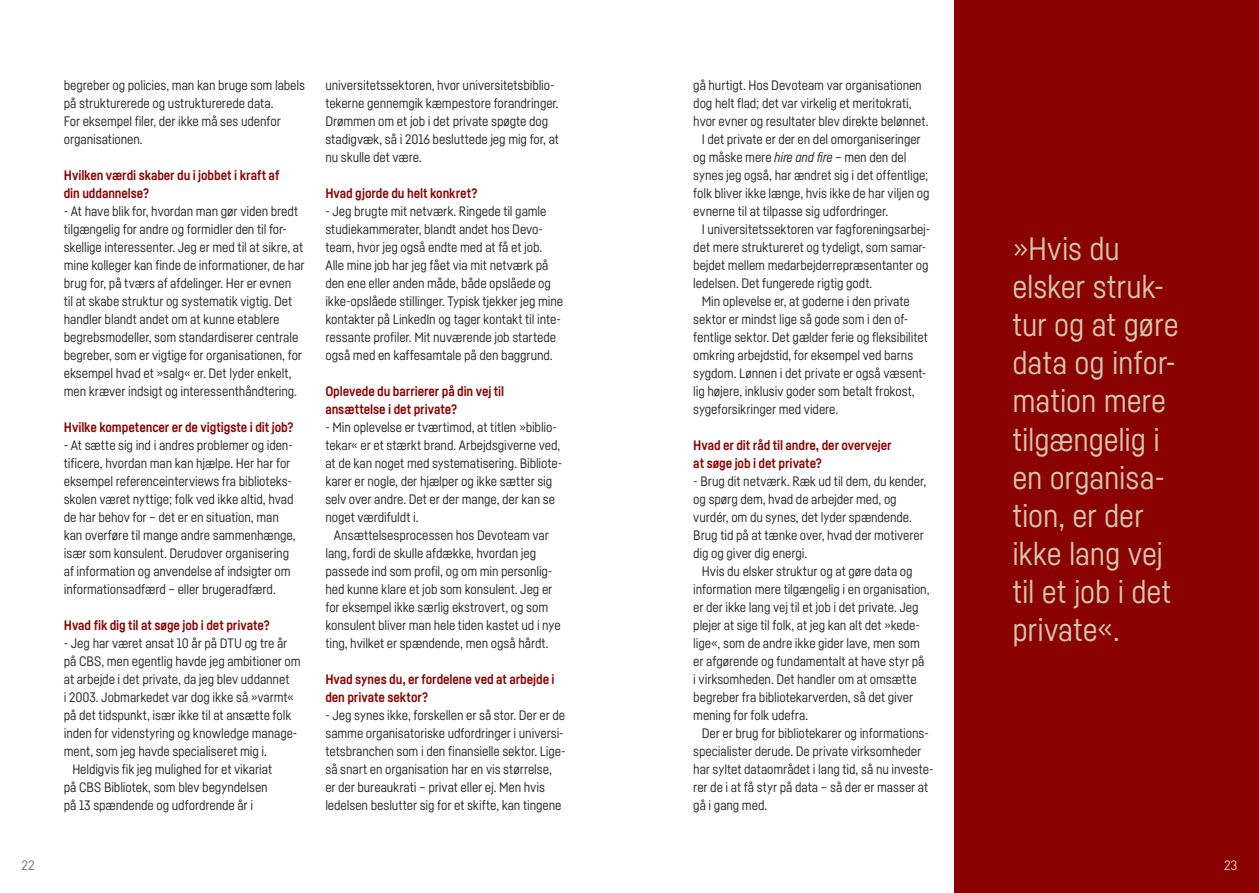
<style>
.page{position:relative;width:1259px;height:893px;background:#fff}
.page>*{position:absolute;margin:0;border:0;box-sizing:border-box;transform-origin:0 0}
.t1{font:31.8px/38.1px "Fabrikat";letter-spacing:-.005em;color:#d3c8ae}
.t2{font:13.5px/18px "Fabrikat";letter-spacing:-.01em;color:#231f20}
.t3{font:700 13.5px/18px "Fabrikat";letter-spacing:-.01em;color:#8b0202}
.t4{font:13.5px "DIN";color:#6c6d70}
.t5{font:13.5px "DIN";color:#ded6c2}
.s1{font-style:italic}
</style>
<div class="page">
<div style="left:955px;top:0;width:304px;height:893px;background:#8b0202"></div>
<p class="t2" style="left:64px;top:76px;width:243px">begreber og policies, man kan bruge som labels på strukturerede og ustrukturerede data.<br>For eksempel filer, der ikke må ses udenfor organisationen.</p>
<p class="t3" style="left:64px;top:166px;width:217px">Hvilken værdi skaber du i jobbet i kraft af din uddannelse?</p>
<p class="t2" style="left:64px;top:202px;width:242px">- At have blik for, hvordan man gør viden bredt tilgængelig for andre og formidler den til for&shy;skellige interessenter. Jeg er med til at sikre, at mine kolleger kan finde de informationer, de har brug for, på tværs af afdelinger. Her er evnen<br>til at skabe struktur og systematik vigtig. Det handler blandt andet om at kunne etablere begrebsmodeller, som standardiserer centrale begreber, som er vigtige for organisationen, for eksempel hvad et »salg« er. Det lyder enkelt, men kræver indsigt og interessenthåndtering.</p>
<p class="t3" style="left:64px;top:418px;width:231px">Hvilke kompetencer er de vigtigste i dit job?</p>
<p class="t2" style="left:64px;top:436px;width:233px">- At sætte sig ind i andres problemer og iden&shy;tificere, hvordan man kan hjælpe. Her har for eksempel referenceinterviews fra biblioteks&shy;skolen været nyttige; folk ved ikke altid, hvad de har behov for – det er en situation, man kan overføre til mange andre sammenhænge, især som konsulent. Derudover organisering af information og anvendelse af indsigter om informationsadfærd – eller brugeradfærd.</p>
<p class="t3" style="left:64px;top:616px;width:207px">Hvad fik dig til at søge job i det private?</p>
<p class="t2" style="left:64px;top:634px;width:225px">- Jeg har været ansat 10 år på DTU og tre år</p>
<p class="t2" style="left:64px;top:652px;width:238px">på CBS, men egentlig havde jeg ambitioner om</p>
<p class="t2" style="left:64px;top:670px;width:227px">at arbejde i det private, da jeg blev uddannet</p>
<p class="t2" style="left:64px;top:688px;width:232px">i 2003. Jobmarkedet var dog ikke så »varmt«</p>
<p class="t2" style="left:64px;top:706px;width:229px">på det tidspunkt, især ikke til at ansætte folk</p>
<p class="t2" style="left:64px;top:724px;width:235px">inden for videnstyring og knowledge manage-</p>
<p class="t2" style="left:64px;top:742px;width:205px">ment, som jeg havde specialiseret mig i.</p>
<p class="t2" style="left:72px;top:760px;width:201px">Heldigvis fik jeg mulighed for et vikariat</p>
<p class="t2" style="left:64px;top:778px;width:205px">på CBS Bibliotek, som blev begyndelsen</p>
<p class="t2" style="left:64px;top:796px;width:191px">på 13 spændende og udfordrende år i</p>
<p class="t2" style="left:325px;top:76px;width:235px">universitetssektoren, hvor universitetsbiblio&shy;tekerne gennemgik kæmpestore forandringer.<br>Drømmen om et job i det private spøgte dog stadigvæk, så i 2016 besluttede jeg mig for, at nu skulle det være.</p>
<p class="t3" style="left:325px;top:184px;width:154px">Hvad gjorde du helt konkret?</p>
<p class="t2" style="left:325px;top:202px;width:239px">- Jeg brugte mit netværk. Ringede til gamle studiekammerater, blandt andet hos Devo&shy;team, hvor jeg også endte med at få et job.<br>Alle mine job har jeg fået via mit netværk på den ene eller anden måde, både opslåede og ikke-opslåede stillinger. Typisk tjekker jeg mine kontakter på LinkedIn og tager kontakt til inte&shy;ressante profiler. Mit nuværende job startede også med en kaffesamtale på den baggrund.</p>
<p class="t3" style="left:325px;top:382px;width:180px">Oplevede du barrierer på din vej til ansættelse i det private?</p>
<p class="t2" style="left:325px;top:418px;width:238px">- Min oplevelse er tværtimod, at titlen »biblio&shy;tekar« er et stærkt brand. Arbejdsgiverne ved, at de kan noget med systematisering. Bibliote&shy;karer er nogle, der hjælper og ikke sætter sig selv over andre. Det er der mange, der kan se noget værdifuldt i.</p>
<p class="t2" style="left:325px;top:526px;width:237px;text-indent:9px">Ansættelsesprocessen hos Devoteam var lang, fordi de skulle afdække, hvordan jeg passede ind som profil, og om min personlig&shy;hed kunne klare et job som konsulent. Jeg er for eksempel ikke særlig ekstrovert, og som konsulent bliver man hele tiden kastet ud i nye ting, hvilket er spændende, men også hårdt.</p>
<p class="t3" style="left:325px;top:670px;width:231px">Hvad synes du, er fordelene ved at arbejde i den private sektor?</p>
<p class="t2" style="left:325px;top:706px;width:242px">- Jeg synes ikke, forskellen er så stor. Der er de samme organisatoriske udfordringer i universi&shy;tetsbranchen som i den finansielle sektor. Lige&shy;så snart en organisation har en vis størrelse, er der bureaukrati – privat eller ej. Men hvis ledelsen beslutter sig for et skifte, kan tingene</p>
<p class="t2" style="left:693px;top:76px;width:230px">gå hurtigt. Hos Devoteam var organisationen</p>
<p class="t2" style="left:693px;top:94px;width:220px">dog helt flad; det var virkelig et meritokrati,</p>
<p class="t2" style="left:693px;top:112px;width:237px">hvor evner og resultater blev direkte belønnet.</p>
<p class="t2" style="left:702px;top:130px;width:220px">I det private er der en del omorganiseringer</p>
<p class="t2" style="left:693px;top:148px;width:215px">og måske mere <span class="s1">hire and fire</span> – men den del</p>
<p class="t2" style="left:693px;top:166px;width:237px">synes jeg også, har ændret sig i det offentlige;</p>
<p class="t2" style="left:693px;top:184px;width:238px">folk bliver ikke længe, hvis ikke de har viljen og</p>
<p class="t2" style="left:693px;top:202px;width:196px">evnerne til at tilpasse sig udfordringer.</p>
<p class="t2" style="left:702px;top:220px;width:230px">I universitetssektoren var fagforeningsarbej-</p>
<p class="t2" style="left:693px;top:238px;width:235px">det mere struktureret og tydeligt, som samar-</p>
<p class="t2" style="left:693px;top:256px;width:237px">bejdet mellem medarbejderrepræsentanter og</p>
<p class="t2" style="left:693px;top:274px;width:180px">ledelsen. Det fungerede rigtig godt.</p>
<p class="t2" style="left:702px;top:292px;width:209px">Min oplevelse er, at goderne i den private</p>
<p class="t2" style="left:693px;top:310px;width:217px">sektor er mindst lige så gode som i den of-</p>
<p class="t2" style="left:693px;top:328px;width:236px">fentlige sektor. Det gælder ferie og fleksibilitet</p>
<p class="t2" style="left:693px;top:346px;width:221px">omkring arbejdstid, for eksempel ved barns</p>
<p class="t2" style="left:693px;top:364px;width:235px">sygdom. Lønnen i det private er også væsent-</p>
<p class="t2" style="left:693px;top:382px;width:223px">lig højere, inklusiv goder som betalt frokost,</p>
<p class="t2" style="left:693px;top:400px;width:147px">sygeforsikringer med videre.</p>
<p class="t3" style="left:693px;top:436px;width:200px">Hvad er dit råd til andre, der overvejer at søge job i det private?</p>
<p class="t2" style="left:693px;top:472px;width:235px">- Brug dit netværk. Ræk ud til dem, du kender, og spørg dem, hvad de arbejder med, og vurdér, om du synes, det lyder spændende.<br>Brug tid på at tænke over, hvad der motiverer dig og giver dig energi.</p>
<p class="t2" style="left:693px;top:562px;width:238px;text-indent:9px">Hvis du elsker struktur og at gøre data og information mere tilgængelig i en organisation, er der ikke lang vej til et job i det private. Jeg plejer at sige til folk, at jeg kan alt det »kede&shy;lige«, som de andre ikke gider lave, men som er afgørende og fundamentalt at have styr på i virksomheden. Det handler om at omsætte begreber fra bibliotekarverden, så det giver mening for folk udefra.</p>
<p class="t2" style="left:693px;top:724px;width:242px;text-indent:9px">Der er brug for bibliotekarer og informations&shy;specialister derude. De private virksomheder har syltet dataområdet i lang tid, så nu investe&shy;rer de i at få styr på data – så der er masser at gå i gang med.</p>
<h1 class="t1" style="left:1012px;top:228px;width:168px">»Hvis du elsker struk&shy;tur og at gøre data og infor&shy;mation mere tilgængelig i en organisa&shy;tion, er der ikke lang vej til et job i det private«.</h1>
<p class="t4" style="left:21px;top:856px;width:15px">22</p>
<p class="t5" style="left:1224px;top:856px;width:15px">23</p>
</div>
